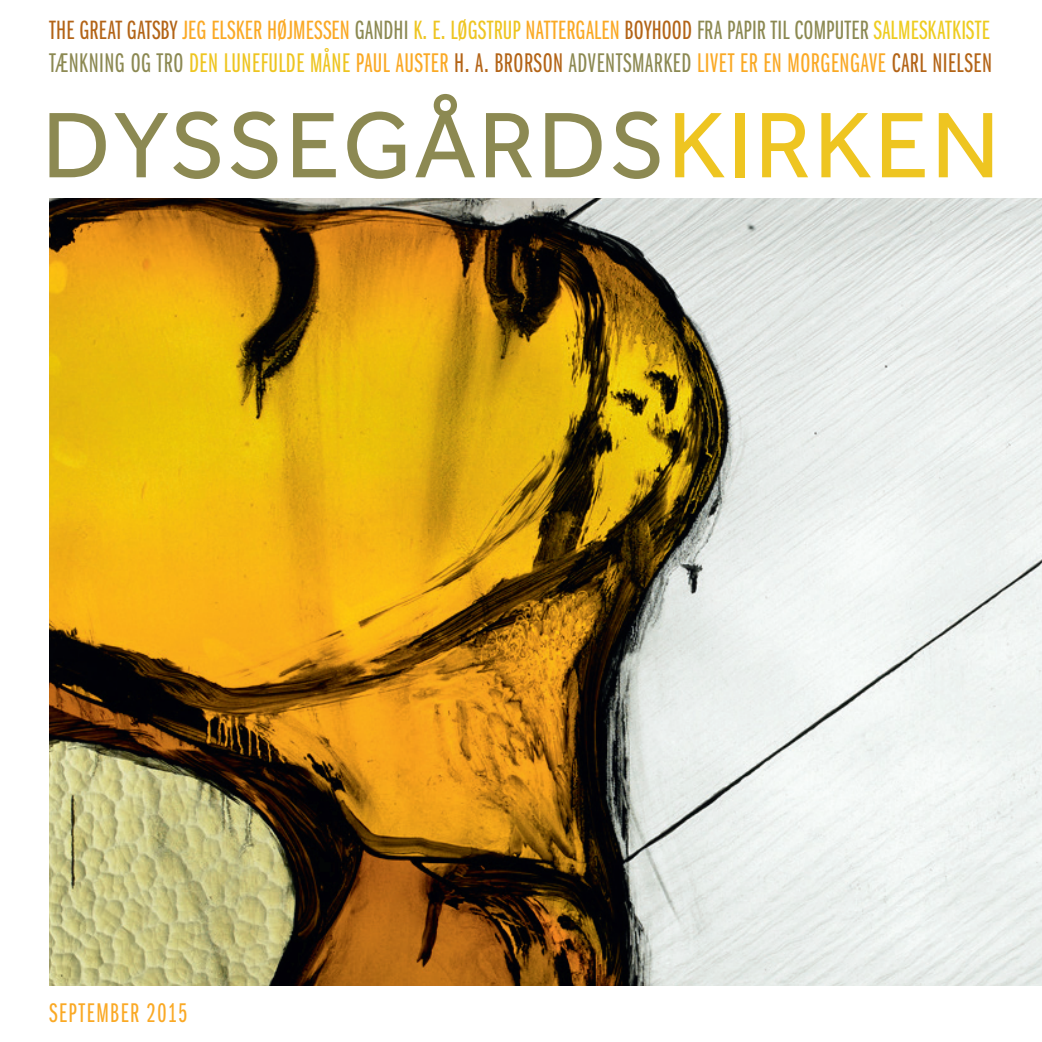
<style>
.page{position:relative;width:1042px;height:1042px;background:#fff}
.page>*{position:absolute;margin:0;border:0;box-sizing:border-box;transform-origin:0 0}
.t1{font:96.25px "Effra";letter-spacing:.025em;color:#8c8952}
.t2{font:28px "Franklin Gothic URW Ext Com D Boo";letter-spacing:.015em;color:#faa925}
.t3{font:28px "Franklin Gothic URW Ext Com D Boo";letter-spacing:.05em;color:#faa925}
.t4{font:27.47px "Franklin Gothic URW Ext Com D Boo";letter-spacing:.005em;color:#faa925}
.s1{color:#b36417}
.s2{color:#8c8952}
.s3{color:#eec521}
.s4{color:#eecc20}
</style>
<div class="page">
<img style="left:50px;top:198px;width:992px;height:788px">
<p class="t4" style="left:50px;top:15px;width:942px"><span class="s1">THE GREAT GATSBY</span> JEG ELSKER HØJMESSEN <span class="s2">GANDHI</span> <span class="s3">K. E. LØGSTRUP</span> NATTERGALEN <span class="s1">BOYHOOD</span> <span class="s2">FRA PAPIR TIL COMPUTER</span> <span class="s4">SALMESKATKISTE</span></p>
<p class="t2" style="left:50px;top:48px;width:944px"><span class="s2">TÆNKNING OG TRO</span> <span class="s3">DEN LUNEFULDE MÅNE</span> PAUL AUSTER <span class="s1">H. A. BRORSON</span> <span class="s2">ADVENTSMARKED</span> LIVET ER EN MORGENGAVE <span class="s1">CARL NIELSEN</span></p>
<h1 class="t1" style="left:42px;top:89px;width:959px">DYSSEGÅRDS<span class="s3">KIRKEN</span></h1>
<p class="t3" style="left:50px;top:998px;width:139px">SEPTEMBER 2015</p>
</div>
